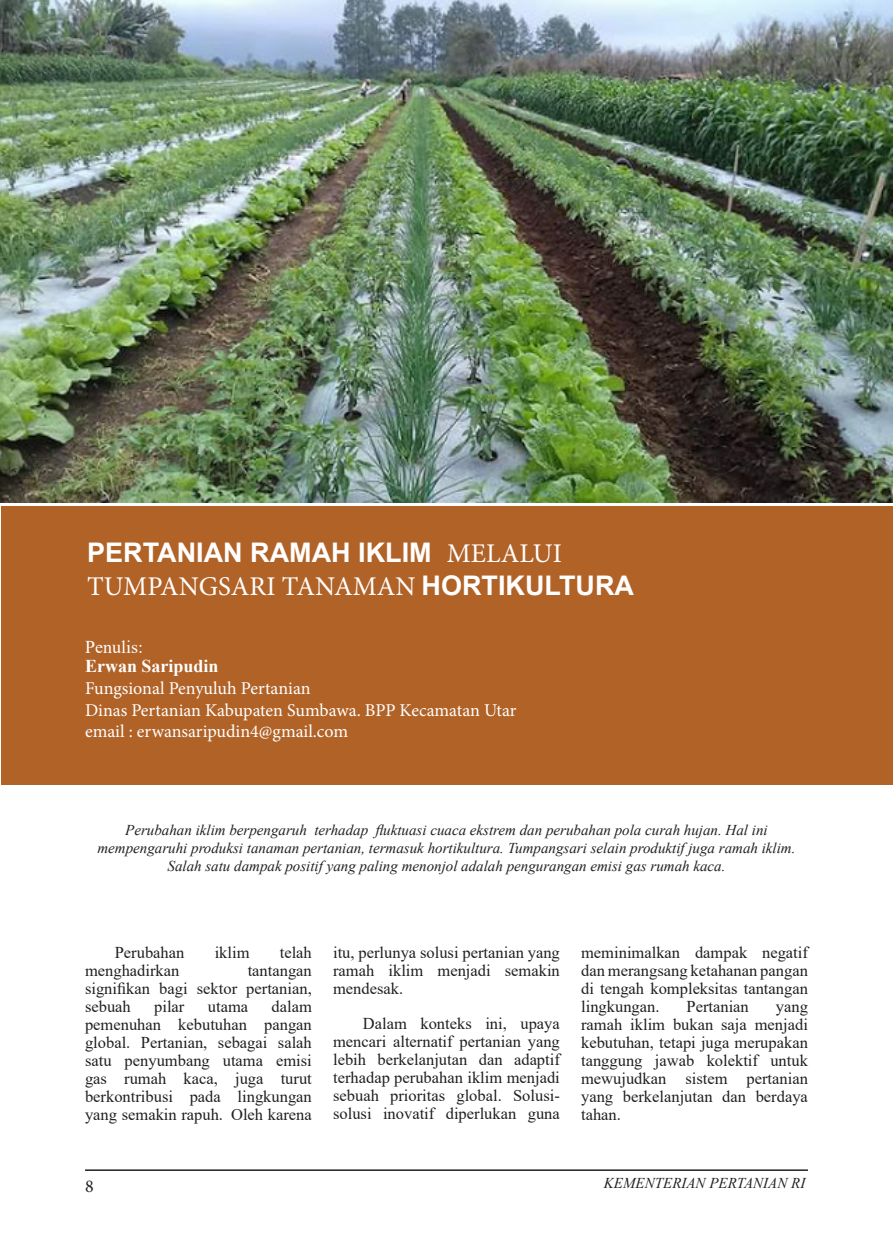
<style>
.page{position:relative;width:893px;height:1234px;background:#fff}
.page>*{position:absolute;margin:0;border:0;box-sizing:border-box;transform-origin:0 0}
.Judul_2{font:27px "Minion Pro";color:#fff}
.Judul_2-2{font:700 27px "Arial";color:#fff}
.t1{font:18px "Minion Pro";color:#fff}
.Sumber{font:700 18px "Times New Roman";color:#fff}
.Sumber-2{font:18px "Times New Roman";color:#fff}
.t2{font:18px "Minion Pro";color:#231f20}
.Paragrap1{font:16.5px/18px "Times New Roman";color:#231f20;text-align:justify}
.Lead{font:italic 15px/18px "Times New Roman";color:#231f20;text-align:center}
.s1{font-family:"Minion Pro";font-weight:400}
.s2{font-family:"Arial";font-weight:700}
</style>
<div class="page">
<hr style="left:85px;top:1169px;width:723px;height:1px;background:#231f20">
<div style="left:2px;top:506px;width:891px;height:278px;background:#b16227"></div>
<img style="left:0;top:0;width:893px;height:502px">
<p class="Judul_2-2" style="left:87px;top:533px;width:476px">PERTANIAN RAMAH IKLIM <span class="s1">MELALUI</span></p>
<p class="Judul_2" style="left:87px;top:567px;width:548px">TUMPANGSARI TANAMAN <span class="s2">HORTIKULTURA</span></p>
<p class="Sumber-2" style="left:85px;top:634px;width:60px">Penulis:</p>
<p class="Sumber" style="left:85px;top:653px;width:135px">Erwan Saripudin</p>
<p class="t1" style="left:85px;top:676px;width:227px">Fungsional Penyuluh Pertanian</p>
<p class="t1" style="left:85px;top:697px;width:433px">Dinas Pertanian Kabupaten Sumbawa. BPP Kecamatan Utar</p>
<p class="t1" style="left:85px;top:719px;width:265px">email : erwansaripudin4@gmail.com</p>
<p class="Lead" style="left:97px;top:820px;width:700px">Perubahan iklim berpengaruh terhadap fluktuasi cuaca ekstrem dan perubahan pola curah hujan. Hal ini mempengaruhi produksi tanaman pertanian, termasuk hortikultura. Tumpangsari selain produktif juga ramah iklim.<br>Salah satu dampak positif yang paling menonjol adalah pengurangan emisi gas rumah kaca.</p>
<p class="Paragrap1" style="left:115px;top:942px;width:71px">Perubahan</p>
<p class="Paragrap1" style="left:215px;top:942px;width:36px">iklim</p>
<p class="Paragrap1" style="left:280px;top:942px;width:34px">telah</p>
<p class="Paragrap1" style="left:85px;top:960px;width:96px">menghadirkan</p>
<p class="Paragrap1" style="left:85px;top:960px;width:228px;text-indent:163px">tantangan signifikan bagi sektor pertanian, sebuah</p>
<p class="Paragrap1" style="left:85px;top:996px;width:228px;text-indent:186px">dalam pemenuhan kebutuhan pangan global. Pertanian, sebagai salah satu penyumbang utama emisi gas rumah kaca, juga turut berkontribusi pada lingkungan yang semakin rapuh. Oleh karena</p>
<p class="Paragrap1" style="left:154px;top:996px;width:32px">pilar</p>
<p class="Paragrap1" style="left:208px;top:996px;width:42px">utama</p>
<p class="Paragrap1" style="left:333px;top:942px;width:228px">itu, perlunya solusi pertanian yang ramah iklim menjadi semakin mendesak.</p>
<p class="Paragrap1" style="left:333px;top:1013px;width:228px;text-indent:30px">Dalam konteks ini, upaya mencari alternatif pertanian yang lebih berkelanjutan dan adaptif terhadap perubahan iklim menjadi sebuah prioritas global. Solusi&shy;solusi inovatif diperlukan guna</p>
<p class="Paragrap1" style="left:581px;top:942px;width:228px">meminimalkan dampak negatif dan merangsang ketahanan pangan di tengah kompleksitas tantangan lingkungan.</p>
<p class="Paragrap1" style="left:686px;top:996px;width:64px">Pertanian</p>
<p class="Paragrap1" style="left:581px;top:996px;width:228px;text-indent:195px">yang ramah iklim bukan saja menjadi kebutuhan, tetapi juga merupakan tanggung jawab kolektif untuk mewujudkan sistem pertanian yang berkelanjutan dan berdaya tahan.</p>
<p class="t2" style="left:85px;top:1173px;width:10px">8</p>
<p class="Lead" style="left:604px;top:1173px;width:203px">KEMENTERIAN PERTANIAN RI</p>
</div>
